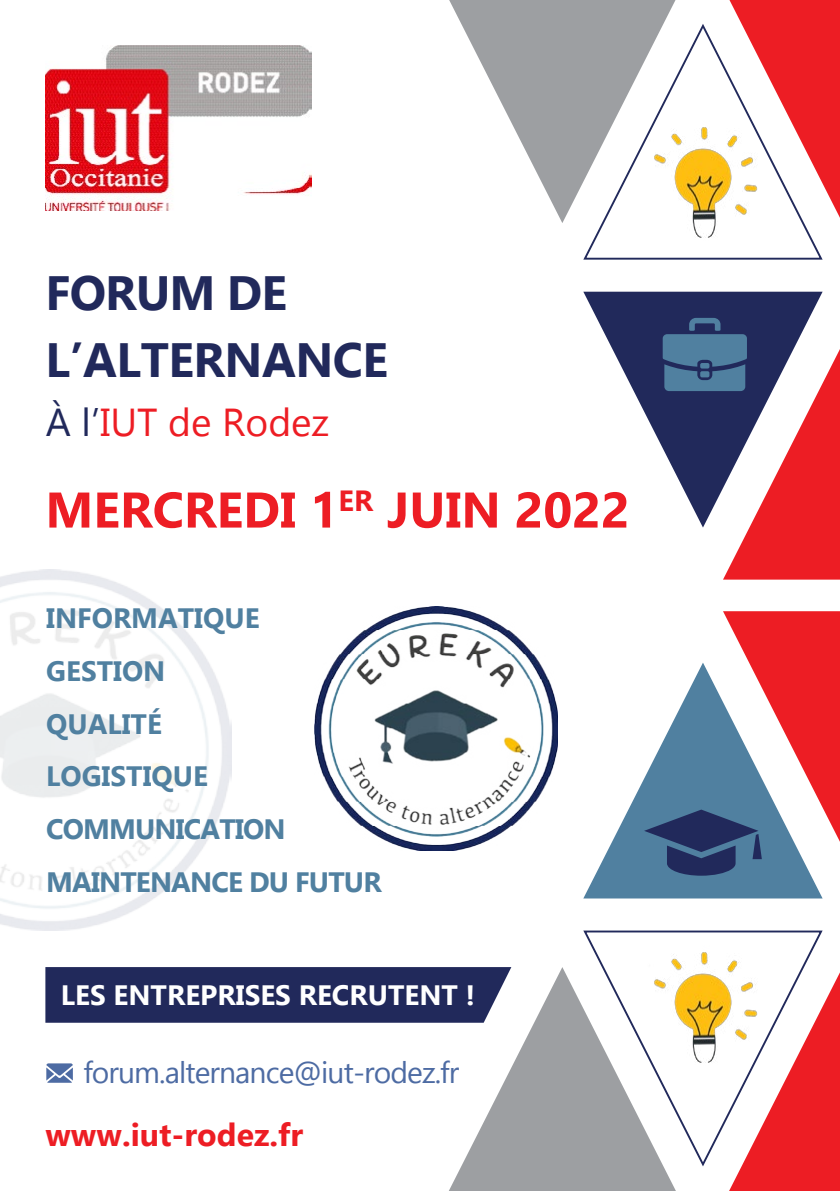
<style>
.page{position:relative;width:840px;height:1191px;background:#fff}
.page>*{position:absolute;margin:0;border:0;box-sizing:border-box;transform-origin:0 0}
.t1{font:700 50px "Gadugi";color:#ed1d24}
.t2{font:700 48px/67px "Gadugi";letter-spacing:-.01em;color:#21295b}
.t3{font:39px "Gadugi";color:#ed1d24}
.t4{font:700 32px "Gadugi";color:#ed1d24}
.t5{font:30px "Gadugi";letter-spacing:-.03em;color:#4d6ba3}
.t6{font:700 28px/52.6px "Gadugi";color:#5080a0}
.t7{font:700 28px "Gadugi";color:#fff}
.s1{color:#21295b}
</style>
<div class="page">
<img style="left:0;top:569px;width:231px;height:361px">
<img style="left:46px;top:46px;width:265px;height:165px">
<div style="left:45px;top:967px;width:403px;height:55px;background:#21295b"></div>
<svg style="left:449px;top:0;width:226px;height:223px;fill:#9d9fa2"></svg>
<svg style="left:448px;top:967px;width:227px;height:224px;fill:#9d9fa2"></svg>
<svg style="left:581px;top:22px;width:242px;height:238px"></svg>
<svg style="left:581px;top:930px;width:242px;height:238px"></svg>
<svg style="left:583px;top:292px;width:239px;height:155px;fill:#21295b"></svg>
<svg style="left:583px;top:781px;width:239px;height:117px;fill:#5080a0"></svg>
<svg style="left:729px;top:0;width:110px;height:218px"></svg>
<svg style="left:728px;top:972px;width:111px;height:219px"></svg>
<img style="left:638px;top:121px;width:129px;height:125px">
<img style="left:638px;top:945px;width:129px;height:126px">
<svg style="left:662px;top:318px;width:177px;height:261px"></svg>
<svg style="left:643px;top:611px;width:196px;height:264px"></svg>
<img style="left:314px;top:607px;width:243px;height:243px">
<svg style="left:46px;top:1063px;width:27px;height:19px"></svg>
<h2 class="t2" style="left:46px;top:259px;width:344px">FORUM DE<br>L’ALTERNANCE</h2>
<h3 class="t3" style="left:46px;top:399px;width:285px"><span class="s1">À l’</span>IUT de Rodez</h3>
<h1 class="t1" style="left:45px;top:480px;width:393px">MERCREDI 1<sup>ER</sup> JUIN</h1>
<h1 class="t1" style="left:514px;top:480px;width:116px">2022</h1>
<p class="t6" style="left:46px;top:592px;width:241px">INFORMATIQUE<br>GESTION<br>QUALITÉ<br>LOGISTIQUE<br>COMMUNICATION<br>MAINTENANCE</p>
<p class="t6" style="left:249px;top:855px;width:134px">DU FUTUR</p>
<p class="t7" style="left:61px;top:978px;width:415px">LES ENTREPRISES RECRUTENT !</p>
<p class="t5" style="left:83px;top:1054px;width:377px">forum.alternance@iut-rodez.fr</p>
<p class="t4" style="left:45px;top:1115px;width:259px">WWW.IUT-RODEZ.FR</p>
</div>
